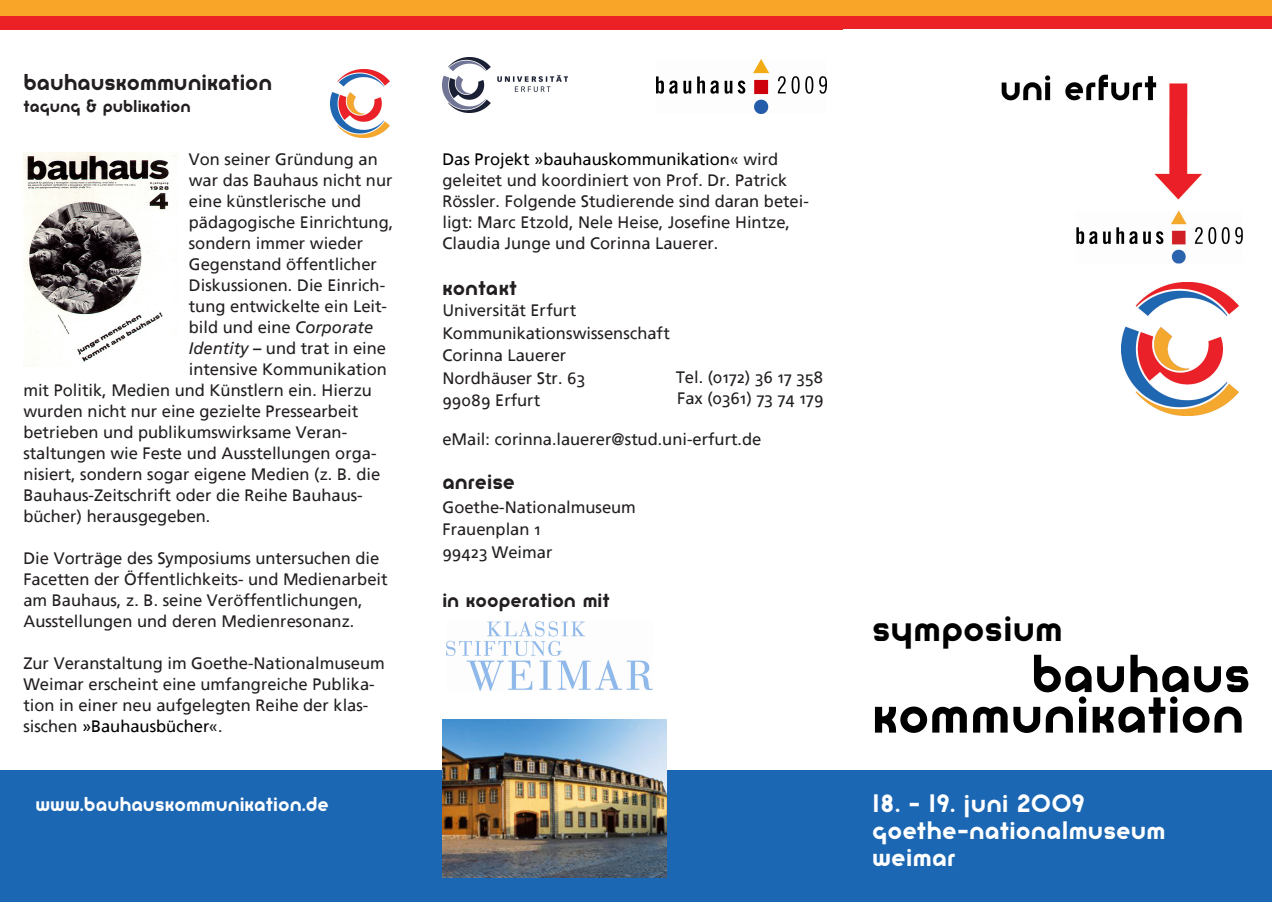
<style>
.page{position:relative;width:1272px;height:902px;background:#fff}
.page>*{position:absolute;margin:0;border:0;box-sizing:border-box;transform-origin:0 0}
.t1{font:55.8px "P22 Bayer Universal";color:#000}
.t2{font:38.25px "P22 Bayer Universal";letter-spacing:.005em;color:#000}
.t3{font:26.4px "P22 Bayer Universal";letter-spacing:.005em;color:#fff}
.t4{font:24px "P22 Bayer Universal";color:#231f20}
.t5{font:22.5px "P22 Bayer Universal";color:#231f20}
.t6{font:22.05px "P22 Bayer Universal";color:#231f20}
.t7{font:21px "P22 Bayer Universal";color:#fff}
.t8{font:21px "P22 Bayer Universal";color:#231f20}
.t9{font:18px "P22 Bayer Universal";color:#231f20}
.t10{font:16.5px/21px "Frutiger Linotype";color:#231f20}
.s1{font-style:italic}
.s2{color:#000}
</style>
<div class="page">
<img style="left:1121px;top:282px;width:118px;height:133px">
<div style="left:417px;top:770px;width:429px;height:131px;background:#1c67b3"></div>
<div style="left:842px;top:770px;width:429px;height:131px;background:#1c67b3"></div>
<div style="left:842px;top:15px;width:429px;height:14px;background:#eb2125"></div>
<div style="left:842px;top:0;width:429px;height:15px;background:#f9a528"></div>
<div style="left:0;top:770px;width:417px;height:131px;background:#1c67b3"></div>
<div style="left:417px;top:15px;width:425px;height:14px;background:#eb2125"></div>
<div style="left:417px;top:0;width:425px;height:15px;background:#f9a528"></div>
<div style="left:0;top:15px;width:417px;height:14px;background:#eb2125"></div>
<div style="left:0;top:0;width:417px;height:15px;background:#f9a528"></div>
<img style="left:442px;top:57px;width:125px;height:56px">
<img style="left:656px;top:59px;width:170px;height:54px">
<img style="left:442px;top:719px;width:225px;height:158px">
<img style="left:330px;top:69px;width:60px;height:68px">
<img style="left:1001px;top:74px;width:242px;height:190px">
<img style="left:446px;top:621px;width:206px;height:69px">
<img style="left:23px;top:152px;width:152px;height:213px">
<p class="t4" style="left:23px;top:71px;width:250px">bauhauskommunikation</p>
<p class="t9" style="left:23px;top:97px;width:169px">Tagung &amp; Publikation</p>
<p class="t10" style="left:189px;top:148px;width:190px">Von seiner Gründung an</p>
<p class="t10" style="left:189px;top:169px;width:205px">war das Bauhaus nicht nur</p>
<p class="t10" style="left:189px;top:190px;width:174px">eine künstlerische und</p>
<p class="t10" style="left:189px;top:211px;width:206px">pädagogische Einrichtung,</p>
<p class="t10" style="left:189px;top:232px;width:176px">sondern immer wieder</p>
<p class="t10" style="left:189px;top:253px;width:189px">Gegenstand öffentlicher</p>
<p class="t10" style="left:189px;top:274px;width:198px">Diskussionen. Die Einrich-</p>
<p class="t10" style="left:189px;top:295px;width:200px">tung entwickelte ein Leit-</p>
<p class="t10" style="left:189px;top:316px;width:186px">bild und eine <span class="s1">Corporate</span></p>
<p class="t10" style="left:189px;top:337px;width:199px"><span class="s1">Identity</span> – und trat in eine</p>
<p class="t10" style="left:189px;top:358px;width:200px">intensive Kommunikation</p>
<p class="t10" style="left:23px;top:379px;width:350px">mit Politik, Medien und Künstlern ein. Hierzu</p>
<p class="t10" style="left:23px;top:400px;width:336px">wurden nicht nur eine gezielte Pressearbeit</p>
<p class="t10" style="left:23px;top:421px;width:325px">betrieben und publikumswirksame Veran-</p>
<p class="t10" style="left:23px;top:442px;width:358px">staltungen wie Feste und Ausstellungen orga&shy;nisiert, sondern sogar eigene Medien (z. B. die Bauhaus-Zeitschrift oder die Reihe Bauhaus&shy;bücher) herausgegeben.</p>
<p class="t10" style="left:23px;top:547px;width:366px">Die Vorträge des Symposiums untersuchen die<br>Facetten der Öffentlichkeits- und Medienarbeit</p>
<p class="t10" style="left:23px;top:589px;width:341px">am Bauhaus, z. B. seine Veröffentlichungen,<br>Ausstellungen und deren Medienresonanz.</p>
<p class="t10" style="left:23px;top:652px;width:363px">Zur Veranstaltung im Goethe-Nationalmuseum Weimar erscheint eine umfangreiche Publika&shy;tion in einer neu aufgelegten Reihe der klas&shy;sischen <span class="s2">»Bauhausbücher</span>«.</p>
<p class="t7" style="left:35px;top:794px;width:295px">www.bauhauskommunikation.de</p>
<p class="t10" style="left:442px;top:148px;width:368px"><span class="s2">Das Projekt »bauhauskommunikation</span>« wird geleitet und koordiniert von Prof. Dr. Patrick Rössler. Folgende Studierende sind daran betei&shy;ligt: Marc Etzold, Nele Heise, Josefine Hintze, Claudia Junge und Corinna Lauerer.</p>
<p class="t6" style="left:442px;top:277px;width:76px">kontakt</p>
<p class="t10" style="left:442px;top:300px;width:135px">Universität Erfurt</p>
<p class="t10" style="left:442px;top:322px;width:229px">Kommunikationswissenschaft</p>
<p class="t10" style="left:442px;top:345px;width:125px">Corinna Lauerer</p>
<p class="t10" style="left:442px;top:367px;width:144px">Nordhäuser Str. 63</p>
<p class="t10" style="left:442px;top:390px;width:99px">99089 Erfurt</p>
<p class="t10" style="left:442px;top:429px;width:320px">eMail: corinna.lauerer@stud.uni-erfurt.de</p>
<p class="t5" style="left:442px;top:471px;width:74px">Anreise</p>
<p class="t10" style="left:442px;top:496px;width:195px">Goethe-Nationalmuseum</p>
<p class="t10" style="left:442px;top:519px;width:100px">Frauenplan 1</p>
<p class="t10" style="left:442px;top:541px;width:111px">99423 Weimar</p>
<p class="t10" style="left:675px;top:366px;width:149px">Tel. (0172) 36 17 358</p>
<p class="t10" style="left:677px;top:387px;width:148px">Fax (0361) 73 74 179</p>
<p class="t8" style="left:442px;top:590px;width:169px">in Kooperation mit</p>
<p class="t2" style="left:872px;top:610px;width:192px">symposium</p>
<p class="t1" style="left:1031px;top:647px;width:221px">bauhaus</p>
<p class="t1" style="left:872px;top:687px;width:374px">kommunikation</p>
<p class="t3" style="left:872px;top:790px;width:214px">18. - 19. Juni 2009</p>
<p class="t3" style="left:872px;top:817px;width:295px">Goethe-nationalmuseum</p>
<p class="t3" style="left:872px;top:844px;width:85px">weimar</p>
</div>
